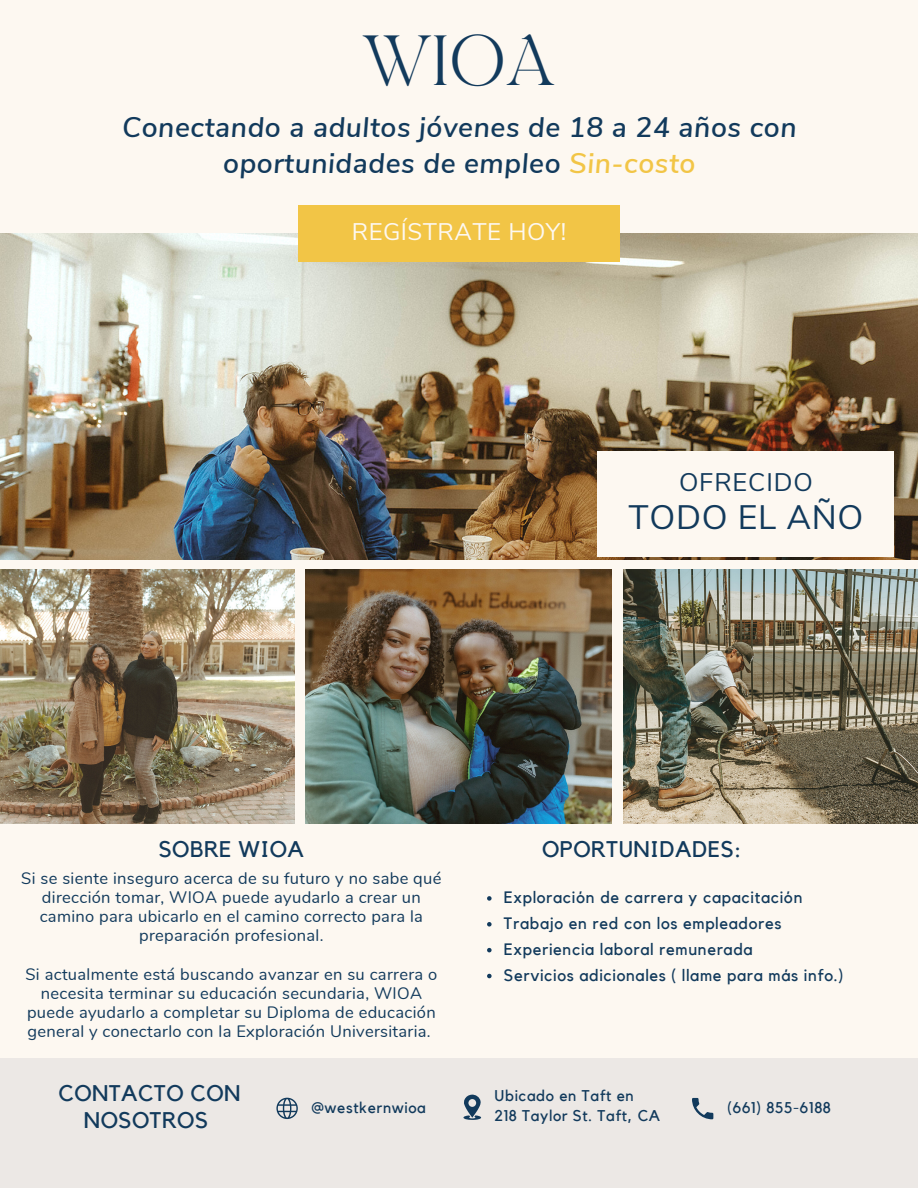
<style>
.page{position:relative;width:918px;height:1188px;background:#fdf8f1}
.page>*{position:absolute;margin:0;border:0;box-sizing:border-box;transform-origin:0 0}
.t1{font:49.5px "TANAEGEAN";color:#123a5c}
.t2{font:33.9px "Nunito Sans";letter-spacing:.02em;color:#123a5c}
.t3{font:italic 600 28.2px/36px "Nunito Sans";letter-spacing:.02em;color:#123a5c;text-align:center}
.t4{font:25.35px "Nunito Sans";letter-spacing:.035em;color:#123a5c}
.t5{font:24px "Nunito Sans";letter-spacing:.02em;color:#fdf8f1}
.t6{font:22.5px "Kollektif";letter-spacing:.02em;color:#123a5c}
.t7{font:16.5px/19.2px "Nunito";letter-spacing:.02em;color:#123a5c;text-align:center}
.t8{font:16.5px "Kollektif";letter-spacing:.04em;color:#123a5c}
.t9{font:15.45px "Kollektif";letter-spacing:.04em;color:#123a5c}
.s1{color:#f2c546}
</style>
<div class="page">
<img style="left:623px;top:569px;width:295px;height:255px">
<img style="left:0;top:569px;width:295px;height:255px">
<img style="left:306px;top:569px;width:306px;height:255px">
<img style="left:0;top:233px;width:918px;height:326px">
<div style="left:0;top:1058px;width:918px;height:130px;background:#ece8e5"></div>
<svg style="left:692px;top:1098px;width:21px;height:21px"></svg>
<svg style="left:463px;top:1094px;width:18px;height:26px"></svg>
<div style="left:597px;top:451px;width:297px;height:106px;background:#fdf8f1"></div>
<div style="left:298px;top:205px;width:322px;height:56px;background:#f2c546"></div>
<svg style="left:487px;top:896px;width:5px;height:5px"></svg>
<svg style="left:487px;top:922px;width:5px;height:5px"></svg>
<svg style="left:487px;top:948px;width:5px;height:4px"></svg>
<svg style="left:487px;top:974px;width:5px;height:4px"></svg>
<svg style="left:276px;top:1098px;width:22px;height:21px"></svg>
<p class="t1" style="left:363px;top:32px;width:193px">WIOA</p>
<p class="t3" style="left:122px;top:110px;width:676px">Conectando a adultos jóvenes de 18 a 24 años con oportunidades de empleo <span class="s1">Sin-costo</span></p>
<p class="t5" style="left:352px;top:216px;width:216px">REGÍSTRATE HOY!</p>
<p class="t4" style="left:679px;top:465px;width:135px">OFRECIDO</p>
<p class="t2" style="left:629px;top:495px;width:236px">TODO EL AÑO</p>
<p class="t6" style="left:159px;top:839px;width:147px">SOBRE WIOA</p>
<p class="t6" style="left:542px;top:839px;width:201px">OPORTUNIDADES:</p>
<p class="t8" style="left:504px;top:890px;width:300px">Exploración de carrera y capacitación</p>
<p class="t8" style="left:504px;top:915px;width:279px">Trabajo en red con los empleadores</p>
<p class="t8" style="left:504px;top:941px;width:250px">Experiencia laboral remunerada</p>
<p class="t8" style="left:504px;top:967px;width:341px">Servicios adicionales ( llame para más info.)</p>
<p class="t7" style="left:21px;top:869px;width:422px">Si se siente inseguro acerca de su futuro y no sabe qué dirección tomar, WIOA puede ayudarlo a crear un camino para ubicarlo en el camino correcto para la preparación profesional.</p>
<p class="t7" style="left:25px;top:965px;width:413px">Si actualmente está buscando avanzar en su carrera o necesita terminar su educación secundaria, WIOA puede ayudarlo a completar su Diploma de educación general y conectarlo con la Exploración Universitaria.</p>
<p class="t6" style="left:59px;top:1083px;width:184px">CONTACTO CON</p>
<p class="t6" style="left:84px;top:1109px;width:126px">NOSOTROS</p>
<p class="t9" style="left:495px;top:1089px;width:141px">Ubicado en Taft en</p>
<p class="t9" style="left:495px;top:1109px;width:167px">218 Taylor St. Taft, CA</p>
<p class="t9" style="left:311px;top:1100px;width:116px">@westkernwioa</p>
<p class="t9" style="left:727px;top:1100px;width:105px">(661) 855-6188</p>
</div>
